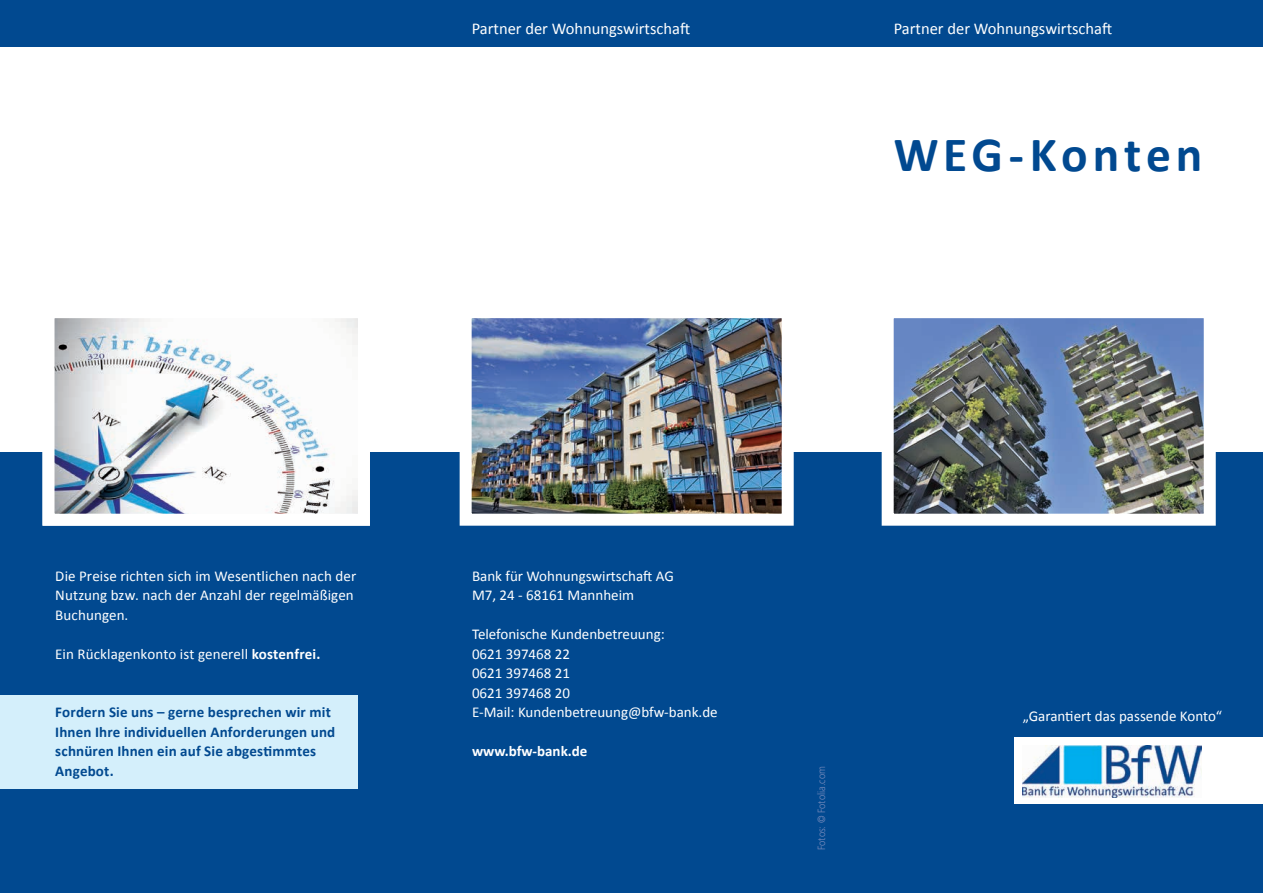
<style>
.page{position:relative;width:1263px;height:893px;background:#fff}
.page>*{position:absolute;margin:0;border:0;box-sizing:border-box;transform-origin:0 0}
.t1{font:700 49.5px "Calibri";letter-spacing:.095em;color:#014990}
.t2{font:16.5px "Calibri";color:#fff}
.t3{font:15px/19.5px "Calibri";color:#fff}
.t4{font:700 15px/19.5px "Calibri";letter-spacing:.01em;color:#014990}
.t5{font:700 15px "Calibri";color:#fff}
.t6{font:300 10.5px "Frutiger";color:#788bbc;scale:.9 1}
.s1{font-weight:700}
</style>
<div class="page">
<div style="left:0;top:0;width:1263px;height:47px;background:#014990"></div>
<div style="left:0;top:452px;width:1263px;height:441px;background:#014990"></div>
<img style="left:473px;top:319px;width:308px;height:194px">
<div style="left:460px;top:306px;width:334px;height:220px;border:12px solid #fff"></div>
<div style="left:1014px;top:737px;width:249px;height:66px;background:#fff"></div>
<img style="left:1022px;top:746px;width:180px;height:52px">
<div style="left:0;top:695px;width:357px;height:94px;background:#d4effb"></div>
<img style="left:56px;top:319px;width:301px;height:194px">
<div style="left:43px;top:306px;width:327px;height:220px;border:12px solid #fff"></div>
<img style="left:895px;top:319px;width:308px;height:194px">
<div style="left:882px;top:306px;width:334px;height:220px;border:12px solid #fff"></div>
<p class="t2" style="left:472px;top:18px;width:220px">Partner der Wohnungswirtschaft</p>
<p class="t2" style="left:894px;top:18px;width:220px">Partner der Wohnungswirtschaft</p>
<h1 class="t1" style="left:894px;top:123px;width:310px">WEG-Konten</h1>
<p class="t3" style="left:55px;top:566px;width:302px">Die Preise richten sich im Wesentlichen nach der<br>Nutzung bzw. nach der Anzahl der regelmäßigen<br>Buchungen.</p>
<p class="t3" style="left:55px;top:644px;width:267px">Ein Rücklagenkonto ist generell <span class="s1">kostenfrei.</span></p>
<p class="t4" style="left:55px;top:702px;width:281px">Fordern Sie uns – gerne besprechen wir mit Ihnen Ihre individuellen Anforderungen und schnüren Ihnen ein auf Sie abgestimmtes Angebot.</p>
<p class="t3" style="left:472px;top:566px;width:203px">Bank für Wohnungswirtschaft AG<br>M7, 24 - 68161 Mannheim</p>
<p class="t3" style="left:472px;top:624px;width:247px">Telefonische Kundenbetreuung:<br>0621 397468 22<br>0621 397468 21<br>0621 397468 20<br>E-Mail: Kundenbetreuung@bfw-bank.de</p>
<p class="t5" style="left:472px;top:741px;width:117px">www.bfw-bank.de</p>
<p class="t6" style="left:815px;top:850px;width:94px;rotate:-90deg">Fotos: © Fotolia.com</p>
<p class="t3" style="left:1023px;top:706px;width:201px">„Garantiert das passende Konto“</p>
</div>
